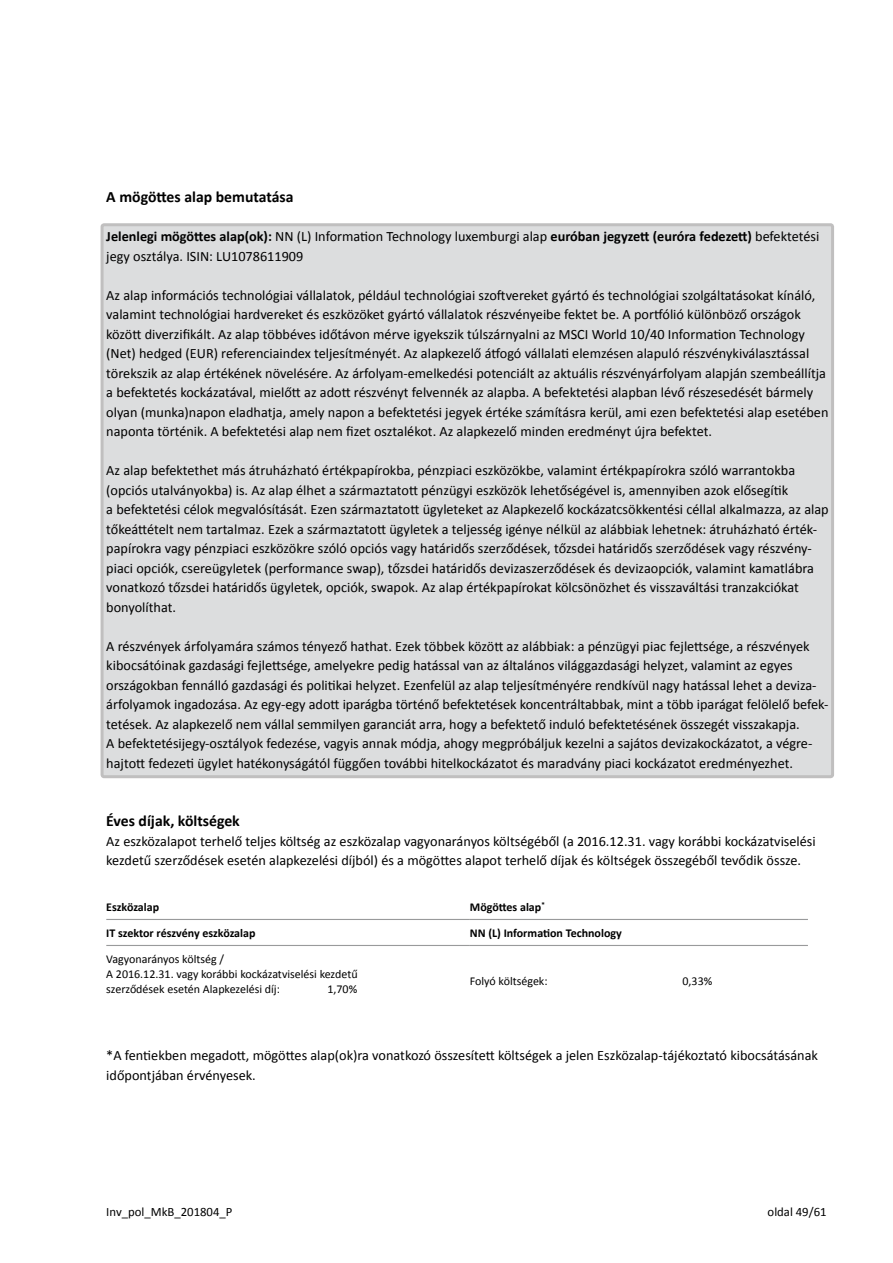
<style>
.page{position:relative;width:893px;height:1263px;background:#fff}
.page>*{position:absolute;margin:0;border:0;box-sizing:border-box;transform-origin:0 0}
.t1{font:700 15.75px "Calibri";color:#000}
.t2{font:14.25px/19.5px "Calibri";color:#000}
.t3{font:12.75px "Calibri";color:#000}
.t4{font:12px/15px "Calibri";color:#000}
.t5{font:700 12px "Calibri";color:#000}
.s1{font-weight:700}
</style>
<div class="page">
<div style="left:102px;top:225px;width:731px;height:552px;background:#dcddde;border-radius:2px"></div>
<div style="left:101px;top:223px;width:733px;height:555px;border:3px solid #c0bfbf;border-radius:2px"></div>
<hr style="left:106px;top:919px;width:364px;height:1px;background:#999a9b">
<hr style="left:470px;top:919px;width:338px;height:1px;background:#999a9b">
<hr style="left:106px;top:945px;width:364px;height:1px;background:#999a9b">
<hr style="left:470px;top:945px;width:338px;height:1px;background:#999a9b">
<p class="t1" style="left:106px;top:187px;width:189px">A mögöttes alap bemutatása</p>
<p class="t2" style="left:106px;top:227px;width:714px"><span class="s1">Jelenlegi mögöttes alap(ok):</span> NN (L) Information Technology luxemburgi alap <span class="s1">euróban jegyzett (euróra fedezett)</span> befektetési jegy osztálya. ISIN: LU1078611909</p>
<p class="t2" style="left:106px;top:285px;width:724px">Az alap információs technológiai vállalatok, például technológiai szoftvereket gyártó és technológiai szolgáltatásokat kínáló, valamint technológiai hardvereket és eszközöket gyártó vállalatok részvényeibe fektet be. A portfólió különböző országok között diverzifikált. Az alap többéves időtávon mérve igyekszik túlszárnyalni az MSCI World 10/40 Information Technology (Net) hedged (EUR) referenciaindex teljesítményét. Az alapkezelő átfogó vállalati elemzésen alapuló részvénykiválasztással törekszik az alap értékének növelésére. Az árfolyam-emelkedési potenciált az aktuális részvényárfolyam alapján szembeállítja a befektetés kockázatával, mielőtt az adott részvényt felvennék az alapba. A befektetési alapban lévő részesedését bármely olyan (munka)napon eladhatja, amely napon a befektetési jegyek értéke számításra kerül, ami ezen befektetési alap esetében naponta történik. A befektetési alap nem fizet osztalékot. Az alapkezelő minden eredményt újra befektet.</p>
<p class="t2" style="left:106px;top:461px;width:724px">Az alap befektethet más átruházható értékpapírokba, pénzpiaci eszközökbe, valamint értékpapírokra szóló warrantokba (opciós utalványokba) is. Az alap élhet a származtatott pénzügyi eszközök lehetőségével is, amennyiben azok elősegítik<br>a befektetési célok megvalósítását. Ezen származtatott ügyleteket az Alapkezelő kockázatcsökkentési céllal alkalmazza, az alap tőkeáttételt nem tartalmaz. Ezek a származtatott ügyletek a teljesség igénye nélkül az alábbiak lehetnek: átruházható érték&shy;papírokra vagy pénzpiaci eszközökre szóló opciós vagy határidős szerződések, tőzsdei határidős szerződések vagy részvény&shy;piaci opciók, csereügyletek (performance swap), tőzsdei határidős devizaszerződések és devizaopciók, valamint kamatlábra vonatkozó tőzsdei határidős ügyletek, opciók, swapok. Az alap értékpapírokat kölcsönözhet és visszaváltási tranzakciókat bonyolíthat.</p>
<p class="t2" style="left:106px;top:636px;width:724px">A részvények árfolyamára számos tényező hathat. Ezek többek között az alábbiak: a pénzügyi piac fejlettsége, a részvények kibocsátóinak gazdasági fejlettsége, amelyekre pedig hatással van az általános világgazdasági helyzet, valamint az egyes országokban fennálló gazdasági és politikai helyzet. Ezenfelül az alap teljesítményére rendkívül nagy hatással lehet a deviza&shy;árfolyamok ingadozása. Az egy-egy adott iparágba történő befektetések koncentráltabbak, mint a több iparágat felölelő befek&shy;tetések. Az alapkezelő nem vállal semmilyen garanciát arra, hogy a befektető induló befektetésének összegét visszakapja.<br>A befektetésijegy-osztályok fedezése, vagyis annak módja, ahogy megpróbáljuk kezelni a sajátos devizakockázatot, a végre&shy;hajtott fedezeti ügylet hatékonyságától függően további hitelkockázatot és maradvány piaci kockázatot eredményezhet.</p>
<p class="t1" style="left:106px;top:811px;width:135px">Éves díjak, költségek</p>
<p class="t2" style="left:106px;top:831px;width:711px">Az eszközalapot terhelő teljes költség az eszközalap vagyonarányos költségéből (a 2016.12.31. vagy korábbi kockázatviselési kezdetű szerződések esetén alapkezelési díjból) és a mögöttes alapot terhelő díjak és költségek összegéből tevődik össze.</p>
<p class="t5" style="left:106px;top:899px;width:54px">Eszközalap</p>
<p class="t5" style="left:470px;top:899px;width:76px">Mögöttes alap<sup>*</sup></p>
<p class="t5" style="left:106px;top:925px;width:151px">IT szektor részvény eszközalap</p>
<p class="t5" style="left:470px;top:925px;width:153px">NN (L) Information Technology</p>
<p class="t4" style="left:106px;top:951px;width:253px">Vagyonarányos költség /<br>A 2016.12.31. vagy korábbi kockázatviselési kezdetű szerződések esetén Alapkezelési díj:</p>
<p class="t4" style="left:470px;top:974px;width:79px">Folyó költségek:</p>
<p class="t4" style="left:682px;top:974px;width:31px">0,33%</p>
<p class="t4" style="left:327px;top:981px;width:31px">1,70%</p>
<p class="t2" style="left:106px;top:1046px;width:713px">*A fentiekben megadott, mögöttes alap(ok)ra vonatkozó összesített költségek a jelen Eszközalap-tájékoztató kibocsátásának időpontjában érvényesek.</p>
<p class="t3" style="left:106px;top:1204px;width:128px">Inv_pol_MkB_201804_P</p>
<p class="t3" style="left:768px;top:1204px;width:61px">oldal 49/61</p>
</div>
